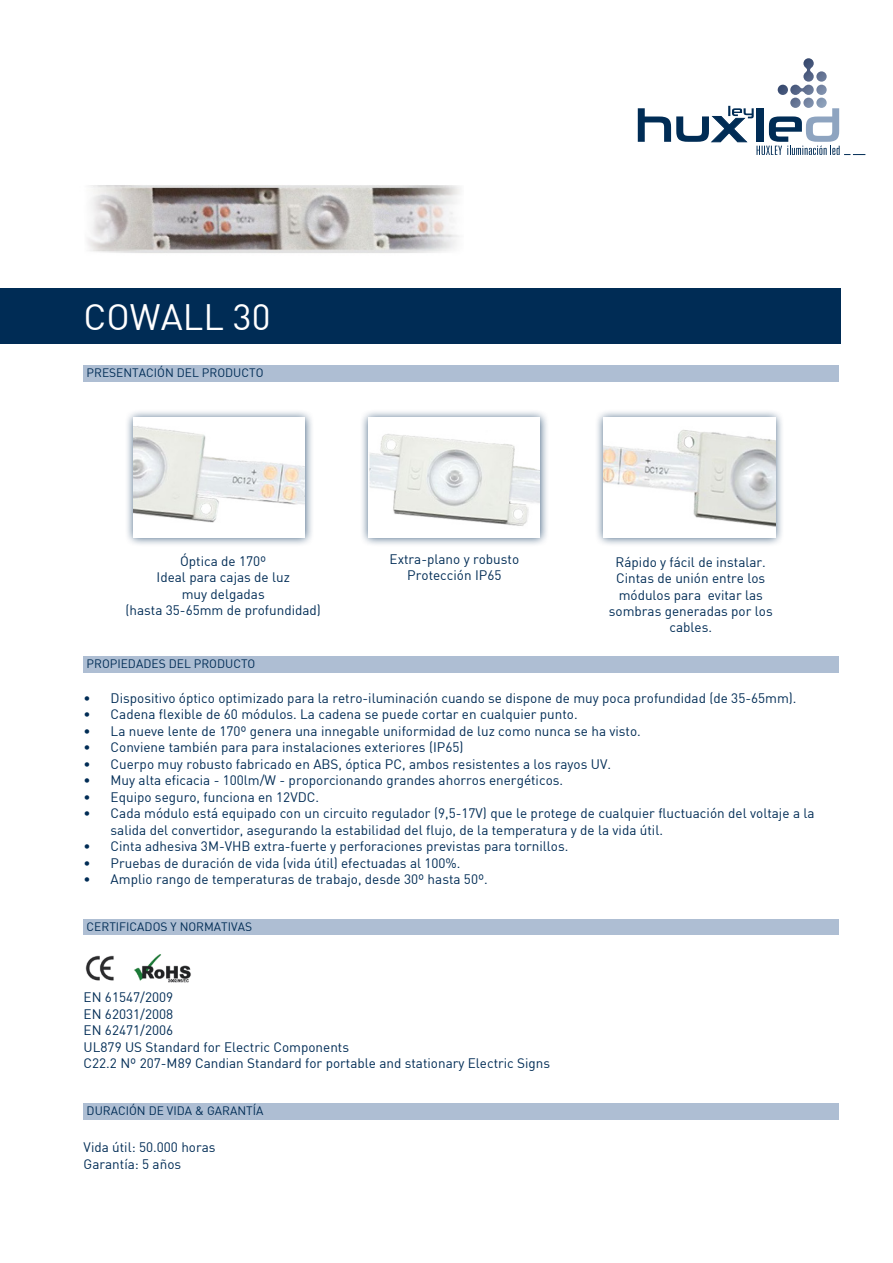
<style>
.page{position:relative;width:893px;height:1263px;background:#fff}
.page>*{position:absolute;margin:0;border:0;box-sizing:border-box;transform-origin:0 0}
.t1{font:36px "DIN Regular";color:#fff}
.t2{font:13.5px/16.2px "DIN Regular";color:#002c55;text-align:center}
.t3{font:12px "DIN Regular";color:#002c55}
</style>
<div class="page">
<img style="left:778px;top:58px;width:49px;height:48px">
<svg style="left:638px;top:106px;width:227px;height:49px"></svg>
<div style="left:0;top:288px;width:840px;height:56px;background:#002c55"></div>
<div style="left:84px;top:365px;width:755px;height:17px;background:#aebed3"></div>
<div style="left:125px;top:409px;width:189px;height:137px;background:#002c55;opacity:.75"></div>
<img style="left:134px;top:418px;width:171px;height:119px">
<div style="left:360px;top:409px;width:189px;height:137px;background:#002c55;opacity:.75"></div>
<img style="left:369px;top:418px;width:171px;height:119px">
<div style="left:595px;top:409px;width:189px;height:137px;background:#002c55;opacity:.75"></div>
<img style="left:604px;top:418px;width:171px;height:119px">
<div style="left:84px;top:656px;width:755px;height:17px;background:#aebed3"></div>
<div style="left:84px;top:919px;width:755px;height:16px;background:#aebed3"></div>
<img style="left:85px;top:954px;width:106px;height:29px">
<div style="left:84px;top:1103px;width:755px;height:17px;background:#aebed3"></div>
<img style="left:87px;top:185px;width:373px;height:68px">
<p class="t1" style="left:84px;top:295px;width:188px">COWALL 30</p>
<p class="t3" style="left:87px;top:365px;width:178px">PRESENTACIÓN DEL PRODUCTO</p>
<p class="t2" style="left:125px;top:553px;width:197px">Óptica de 170º<br>Ideal para cajas de luz<br>muy delgadas<br>(hasta 35-65mm de profundidad)</p>
<p class="t2" style="left:390px;top:551px;width:131px">Extra-plano y robusto<br>Protección IP65</p>
<p class="t2" style="left:609px;top:554px;width:165px">Rápido y fácil de instalar.<br>Cintas de unión entre los módulos para evitar las sombras generadas por los cables.</p>
<p class="t3" style="left:87px;top:656px;width:170px">PROPIEDADES DEL PRODUCTO</p>
<p class="t2" style="left:84px;top:690px;width:714px">• Dispositivo óptico optimizado para la retro-iluminación cuando se dispone de muy poca profundidad (de 35-65mm).</p>
<p class="t2" style="left:84px;top:706px;width:496px">• Cadena flexible de 60 módulos. La cadena se puede cortar en cualquier punto.</p>
<p class="t2" style="left:84px;top:723px;width:559px">• La nueve lente de 170º genera una innegable uniformidad de luz como nunca se ha visto.</p>
<p class="t2" style="left:84px;top:739px;width:381px">• Conviene también para para instalaciones exteriores (IP65)</p>
<p class="t2" style="left:84px;top:756px;width:529px">• Cuerpo muy robusto fabricado en ABS, óptica PC, ambos resistentes a los rayos UV.</p>
<p class="t2" style="left:84px;top:772px;width:481px">• Muy alta eficacia - 100lm/W - proporcionando grandes ahorros energéticos.</p>
<p class="t2" style="left:84px;top:789px;width:237px">• Equipo seguro, funciona en 12VDC.</p>
<p class="t2" style="left:111px;top:805px;width:705px;text-align:left;text-indent:-27px">• Cada módulo está equipado con un circuito regulador (9,5-17V) que le protege de cualquier fluctuación del voltaje a la salida del convertidor, asegurando la estabilidad del flujo, de la temperatura y de la vida útil.</p>
<p class="t2" style="left:84px;top:838px;width:486px">• Cinta adhesiva 3M-VHB extra-fuerte y perforaciones previstas para tornillos.</p>
<p class="t2" style="left:84px;top:855px;width:378px">• Pruebas de duración de vida (vida útil) efectuadas al 100%.</p>
<p class="t2" style="left:84px;top:871px;width:406px">• Amplio rango de temperaturas de trabajo, desde 30º hasta 50º.</p>
<p class="t3" style="left:87px;top:919px;width:167px">CERTIFICADOS Y NORMATIVAS</p>
<p class="t2" style="left:84px;top:989px;width:91px">EN 61547/2009</p>
<p class="t2" style="left:84px;top:1005px;width:91px">EN 62031/2008</p>
<p class="t2" style="left:84px;top:1022px;width:91px">EN 62471/2006</p>
<p class="t2" style="left:84px;top:1038px;width:267px">UL879 US Standard for Electric Components</p>
<p class="t2" style="left:84px;top:1055px;width:468px">C22.2 Nº 207-M89 Candian Standard for portable and stationary Electric Signs</p>
<p class="t3" style="left:87px;top:1103px;width:178px">DURACIÓN DE VIDA &amp; GARANTÍA</p>
<p class="t2" style="left:84px;top:1139px;width:133px">Vida útil: 50.000 horas</p>
<p class="t2" style="left:84px;top:1155px;width:99px">Garantía: 5 años</p>
</div>
